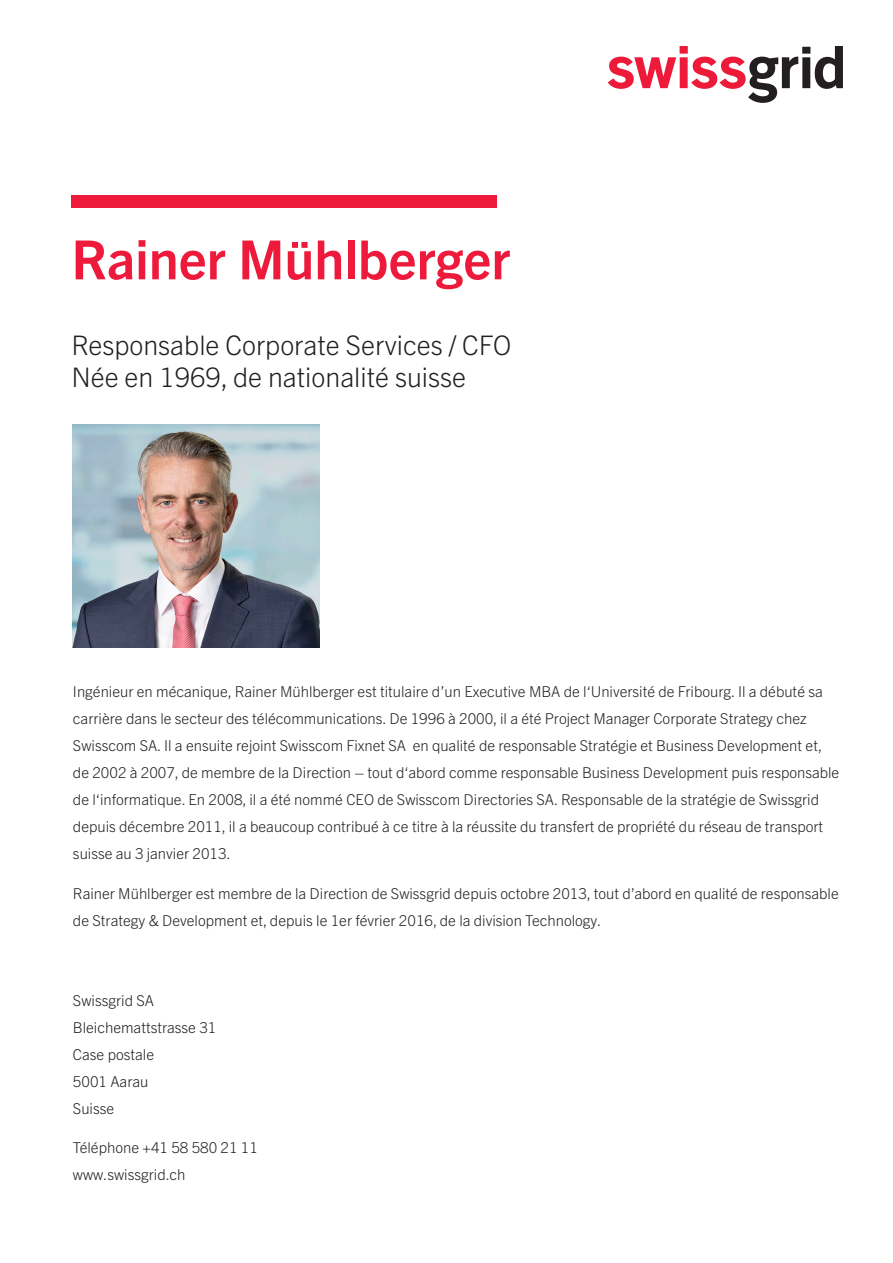
<style>
.page{position:relative;width:893px;height:1263px;background:#fff}
.page>*{position:absolute;margin:0;border:0;box-sizing:border-box;transform-origin:0 0}
.t1{font:700 54px "Trade Gothic Next LT Pro";color:#ed1a3b}
.t2{font:300 27px/32.4px "Trade Gothic Next LT Pro";color:#231f20}
.t3{font:300 15px/27px "Trade Gothic Next LT Pro";color:#231f20}
</style>
<div class="page">
<svg style="left:608px;top:47px;width:235px;height:56px"></svg>
<div style="left:71px;top:196px;width:426px;height:12px;background:#ed1a3b"></div>
<img style="left:73px;top:425px;width:247px;height:223px">
<h1 class="t1" style="left:71px;top:222px;width:440px">Rainer Mühlberger</h1>
<h2 class="t2" style="left:71px;top:327px;width:441px">Responsable Corporate Services / CFO<br>Née en 1969, de nationalité suisse</h2>
<p class="t3" style="left:73px;top:677px;width:768px">Ingénieur en mécanique, Rainer Mühlberger est titulaire d’un Executive MBA de l‘Université de Fribourg. Il a débuté sa carrière dans le secteur des télécommunications. De 1996 à 2000, il a été Project Manager Corporate Strategy chez Swisscom SA. Il a ensuite rejoint Swisscom Fixnet SA en qualité de responsable Stratégie et Business Development et, de 2002 à 2007, de membre de la Direction – tout d‘abord comme responsable Business Development puis responsable de l‘informatique. En 2008, il a été nommé CEO de Swisscom Directories SA. Responsable de la stratégie de Swissgrid depuis décembre 2011, il a beaucoup contribué à ce titre à la réussite du transfert de propriété du réseau de transport suisse au 3 janvier 2013.</p>
<p class="t3" style="left:73px;top:879px;width:767px">Rainer Mühlberger est membre de la Direction de Swissgrid depuis octobre 2013, tout d’abord en qualité de responsable de Strategy &amp; Development et, depuis le 1er février 2016, de la division Technology.</p>
<p class="t3" style="left:73px;top:986px;width:145px">Swissgrid SA<br>Bleichemattstrasse 31<br>Case postale<br>5001 Aarau<br>Suisse</p>
<p class="t3" style="left:73px;top:1133px;width:186px">Téléphone +41 58 580 21 11 www.swissgrid.ch</p>
</div>
